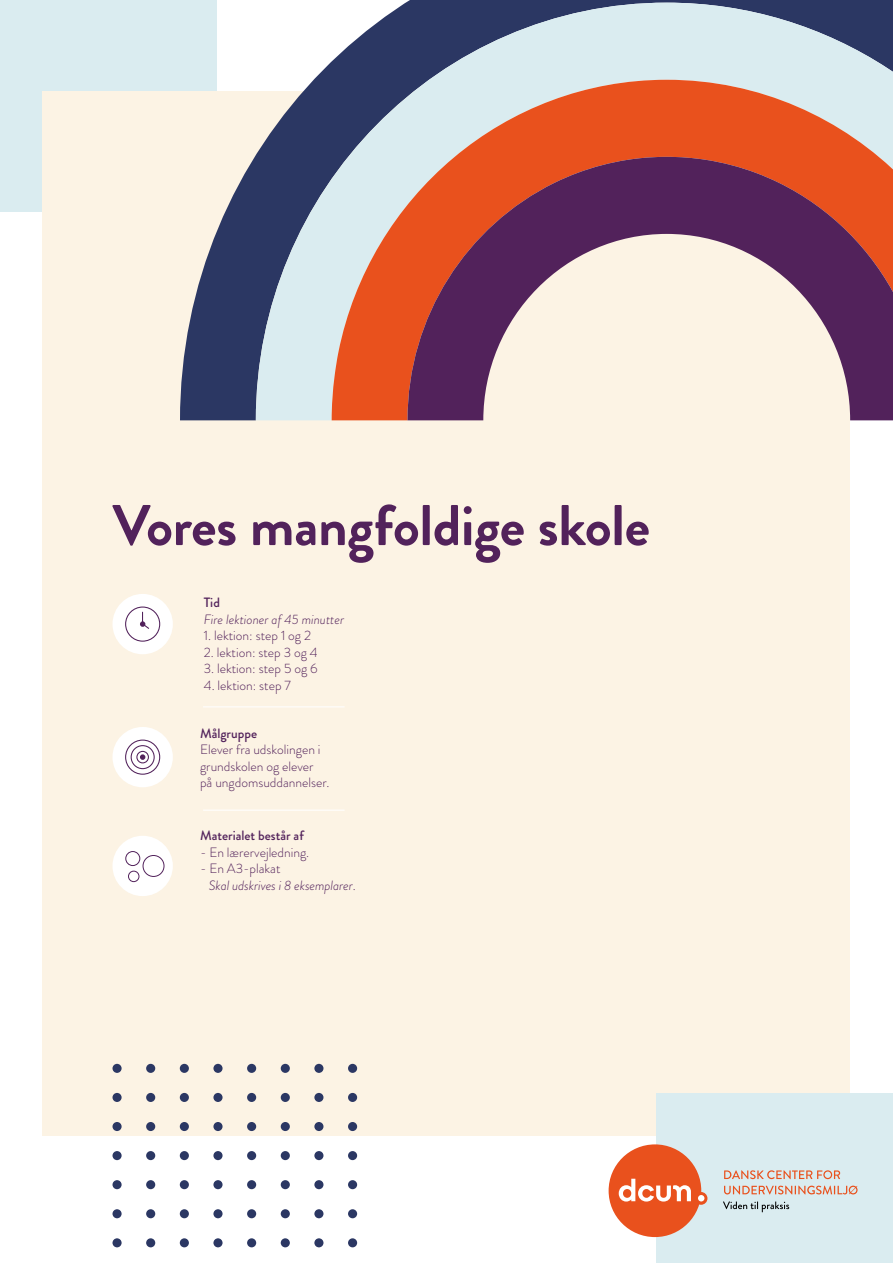
<style>
.page{position:relative;width:893px;height:1263px;background:#fff}
.page>*{position:absolute;margin:0;border:0;box-sizing:border-box;transform-origin:0 0}
.t1{font:700 57.3px "Brandon Grotesque";letter-spacing:-.01em;color:#52225b}
.t2{font:300 13.5px/16.5px "Brandon Grotesque";color:#52225b}
.t3{font:italic 300 13.5px/16.5px "Brandon Grotesque";letter-spacing:-.005em;color:#52225b}
.t4{font:500 13.5px "Brandon Grotesque";color:#52225b}
.s1{font-style:normal}
</style>
<div class="page">
<div style="left:0;top:0;width:216px;height:212px;background:#daecf0"></div>
<div style="left:43px;top:91px;width:807px;height:1044px;background:#fcf3e4"></div>
<div style="left:657px;top:1093px;width:236px;height:170px;background:#daecf0"></div>
<div style="left:609px;top:1144px;width:92px;height:93px;background:#e9511d;border-radius:50%"></div>
<div style="left:695px;top:1192px;width:12px;height:13px;background:#e9511d;border-radius:50%"></div>
<svg style="left:698px;top:1195px;width:6px;height:6px"></svg>
<svg style="left:619px;top:1179px;width:72px;height:22px"></svg>
<svg style="left:724px;top:1170px;width:116px;height:9px"></svg>
<svg style="left:724px;top:1185px;width:133px;height:9px"></svg>
<svg style="left:723px;top:1201px;width:66px;height:11px"></svg>
<svg style="left:180px;top:0;width:713px;height:420px"></svg>
<svg style="left:256px;top:3px;width:637px;height:417px;background:#9eabbd"></svg>
<svg style="left:332px;top:80px;width:561px;height:340px;background:#d58f78"></svg>
<svg style="left:407px;top:157px;width:486px;height:263px"></svg>
<div style="left:112px;top:1064px;width:10px;height:9px;background:#2b3763;border-radius:50%"></div>
<div style="left:146px;top:1064px;width:9px;height:9px;background:#2b3763;border-radius:50%"></div>
<div style="left:180px;top:1064px;width:9px;height:9px;background:#2b3763;border-radius:50%"></div>
<div style="left:213px;top:1064px;width:10px;height:9px;background:#2b3763;border-radius:50%"></div>
<div style="left:247px;top:1064px;width:9px;height:9px;background:#2b3763;border-radius:50%"></div>
<div style="left:281px;top:1064px;width:9px;height:9px;background:#2b3763;border-radius:50%"></div>
<div style="left:314px;top:1064px;width:9px;height:9px;background:#2b3763;border-radius:50%"></div>
<div style="left:348px;top:1064px;width:9px;height:9px;background:#2b3763;border-radius:50%"></div>
<div style="left:112px;top:1093px;width:10px;height:9px;background:#2b3763;border-radius:50%"></div>
<div style="left:146px;top:1093px;width:9px;height:9px;background:#2b3763;border-radius:50%"></div>
<div style="left:180px;top:1093px;width:9px;height:9px;background:#2b3763;border-radius:50%"></div>
<div style="left:213px;top:1093px;width:10px;height:9px;background:#2b3763;border-radius:50%"></div>
<div style="left:247px;top:1093px;width:9px;height:9px;background:#2b3763;border-radius:50%"></div>
<div style="left:281px;top:1093px;width:9px;height:9px;background:#2b3763;border-radius:50%"></div>
<div style="left:314px;top:1093px;width:9px;height:9px;background:#2b3763;border-radius:50%"></div>
<div style="left:348px;top:1093px;width:9px;height:9px;background:#2b3763;border-radius:50%"></div>
<div style="left:112px;top:1122px;width:10px;height:9px;background:#2b3763;border-radius:50%"></div>
<div style="left:146px;top:1122px;width:9px;height:9px;background:#2b3763;border-radius:50%"></div>
<div style="left:180px;top:1122px;width:9px;height:9px;background:#2b3763;border-radius:50%"></div>
<div style="left:213px;top:1122px;width:10px;height:9px;background:#2b3763;border-radius:50%"></div>
<div style="left:247px;top:1122px;width:9px;height:9px;background:#2b3763;border-radius:50%"></div>
<div style="left:281px;top:1122px;width:9px;height:9px;background:#2b3763;border-radius:50%"></div>
<div style="left:314px;top:1122px;width:9px;height:9px;background:#2b3763;border-radius:50%"></div>
<div style="left:348px;top:1122px;width:9px;height:9px;background:#2b3763;border-radius:50%"></div>
<div style="left:112px;top:1151px;width:10px;height:9px;background:#2b3763;border-radius:50%"></div>
<div style="left:146px;top:1151px;width:9px;height:9px;background:#2b3763;border-radius:50%"></div>
<div style="left:180px;top:1151px;width:9px;height:9px;background:#2b3763;border-radius:50%"></div>
<div style="left:213px;top:1151px;width:10px;height:9px;background:#2b3763;border-radius:50%"></div>
<div style="left:247px;top:1151px;width:9px;height:9px;background:#2b3763;border-radius:50%"></div>
<div style="left:281px;top:1151px;width:9px;height:9px;background:#2b3763;border-radius:50%"></div>
<div style="left:314px;top:1151px;width:9px;height:9px;background:#2b3763;border-radius:50%"></div>
<div style="left:348px;top:1151px;width:9px;height:9px;background:#2b3763;border-radius:50%"></div>
<div style="left:112px;top:1180px;width:10px;height:9px;background:#2b3763;border-radius:50%"></div>
<div style="left:146px;top:1180px;width:9px;height:9px;background:#2b3763;border-radius:50%"></div>
<div style="left:180px;top:1180px;width:9px;height:9px;background:#2b3763;border-radius:50%"></div>
<div style="left:213px;top:1180px;width:10px;height:9px;background:#2b3763;border-radius:50%"></div>
<div style="left:247px;top:1180px;width:9px;height:9px;background:#2b3763;border-radius:50%"></div>
<div style="left:281px;top:1180px;width:9px;height:9px;background:#2b3763;border-radius:50%"></div>
<div style="left:314px;top:1180px;width:9px;height:9px;background:#2b3763;border-radius:50%"></div>
<div style="left:348px;top:1180px;width:9px;height:9px;background:#2b3763;border-radius:50%"></div>
<div style="left:112px;top:1209px;width:10px;height:9px;background:#2b3763;border-radius:50%"></div>
<div style="left:146px;top:1209px;width:9px;height:9px;background:#2b3763;border-radius:50%"></div>
<div style="left:180px;top:1209px;width:9px;height:9px;background:#2b3763;border-radius:50%"></div>
<div style="left:213px;top:1209px;width:10px;height:9px;background:#2b3763;border-radius:50%"></div>
<div style="left:247px;top:1209px;width:9px;height:9px;background:#2b3763;border-radius:50%"></div>
<div style="left:281px;top:1209px;width:9px;height:9px;background:#2b3763;border-radius:50%"></div>
<div style="left:314px;top:1209px;width:9px;height:9px;background:#2b3763;border-radius:50%"></div>
<div style="left:348px;top:1209px;width:9px;height:9px;background:#2b3763;border-radius:50%"></div>
<div style="left:112px;top:1238px;width:10px;height:9px;background:#2b3763;border-radius:50%"></div>
<div style="left:146px;top:1238px;width:9px;height:9px;background:#2b3763;border-radius:50%"></div>
<div style="left:180px;top:1238px;width:9px;height:9px;background:#2b3763;border-radius:50%"></div>
<div style="left:213px;top:1238px;width:10px;height:9px;background:#2b3763;border-radius:50%"></div>
<div style="left:247px;top:1238px;width:9px;height:9px;background:#2b3763;border-radius:50%"></div>
<div style="left:281px;top:1238px;width:9px;height:9px;background:#2b3763;border-radius:50%"></div>
<div style="left:314px;top:1238px;width:9px;height:9px;background:#2b3763;border-radius:50%"></div>
<div style="left:348px;top:1238px;width:9px;height:9px;background:#2b3763;border-radius:50%"></div>
<div style="left:112px;top:727px;width:61px;height:60px;background:#fff;border-radius:50%"></div>
<svg style="left:125px;top:739px;width:36px;height:36px"></svg>
<div style="left:112px;top:594px;width:61px;height:60px;background:#fff;border-radius:50%"></div>
<svg style="left:140px;top:611px;width:10px;height:18px"></svg>
<div style="left:125px;top:606px;width:35px;height:36px;border:1px solid #52225b;border-radius:50%"></div>
<div style="left:112px;top:836px;width:61px;height:60px;background:#fff;border-radius:50%"></div>
<div style="left:128px;top:871px;width:11px;height:11px;border:1px solid #52225b;border-radius:50%"></div>
<div style="left:143px;top:855px;width:21px;height:22px;border:1px solid #52225b;border-radius:50%"></div>
<div style="left:125px;top:851px;width:15px;height:15px;border:1px solid #52225b;border-radius:50%"></div>
<hr style="left:203px;top:706px;width:142px;height:1px;background:#fff">
<hr style="left:203px;top:810px;width:142px;height:1px;background:#fff">
<h1 class="t1" style="left:112px;top:485px;width:539px">Vores mangfoldige skole</h1>
<p class="t4" style="left:204px;top:593px;width:18px">Tid</p>
<p class="t3" style="left:204px;top:611px;width:142px">Fire lektioner af 45 minutter</p>
<p class="t2" style="left:204px;top:627px;width:109px">1. lektion: step 1 og 2</p>
<p class="t2" style="left:204px;top:644px;width:115px">2. lektion: step 3 og 4</p>
<p class="t2" style="left:204px;top:660px;width:115px">3. lektion: step 5 og 6</p>
<p class="t2" style="left:204px;top:677px;width:89px">4. lektion: step 7</p>
<p class="t4" style="left:200px;top:724px;width:59px">Målgruppe</p>
<p class="t2" style="left:200px;top:741px;width:131px">Elever fra udskolingen i grundskolen og elever<br>på ungdomsuddannelser.</p>
<p class="t4" style="left:200px;top:826px;width:105px">Materialet består af</p>
<p class="t2" style="left:200px;top:844px;width:111px">- En lærervejledning.</p>
<p class="t3" style="left:209px;top:860px;width:148px;text-indent:-9px"><span class="s1">- En A3-plakat<br></span>Skal udskrives i 8 eksemplarer<span class="s1">.</span></p>
</div>
